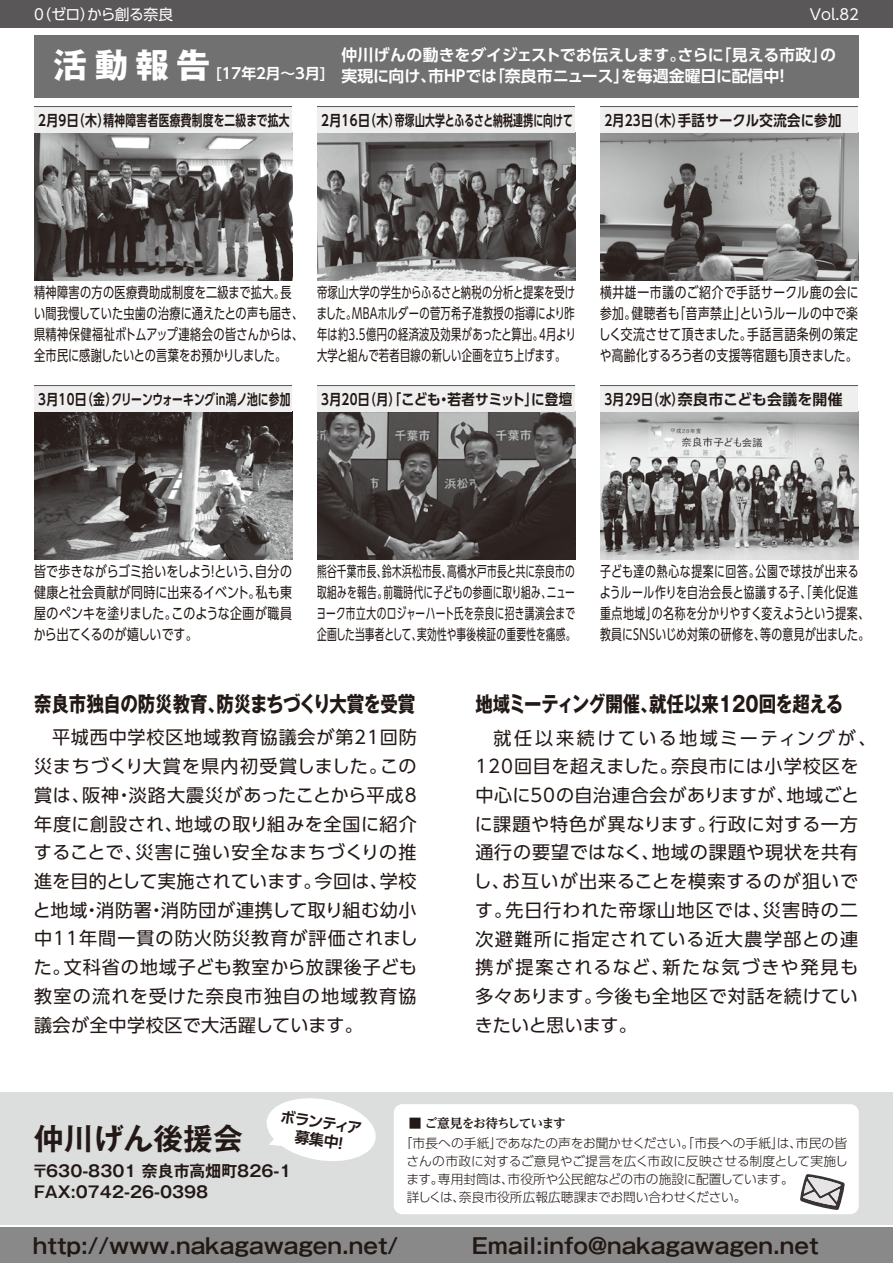
<style>
.page{position:relative;width:893px;height:1263px;background:#fff}
.page>*{position:absolute;margin:0;border:0;box-sizing:border-box;transform-origin:0 0}
.t1{font:700 34.05px "Gothic MB101 Pro";color:#fff}
.t2{font:700 29.85px "Gothic MB101 Pro De";color:#221815}
.t3{font:700 21.3px "Gothic MB101 Pro De";color:#221815}
.t4{font:700 21.3px "Gothic MB101 Pro";letter-spacing:-.005em;color:#221815;scale:.82 1}
.t5{font:18.15px/28.7px "UD Shin Go Pro";letter-spacing:.05em;color:#221815;text-align:justify}
.t6{font:700 15.9px/21px "UD Shin Go Pro De";letter-spacing:-.01em;color:#fff}
.t7{font:700 15.9px/21px "Gothic MB101 Pro De";color:#221815}
.t8{font:700 14.85px "UD Shin Go Pro De";letter-spacing:.02em;color:#221815;scale:.8 1}
.t9{font:14.85px/21px "UD Shin Go Pro";letter-spacing:.03em;color:#221815;text-align:justify;scale:.65 1}
.t10{font:14.85px/21px "UD Shin Go Pro";letter-spacing:.03em;color:#221815;text-align:justify;scale:.69 1}
.t11{font:14.85px/21px "UD Shin Go Pro";letter-spacing:.03em;color:#221815;scale:.73 1}
.t12{font:14.85px/21px "UD Shin Go Pro";letter-spacing:.03em;color:#221815;scale:.75 1}
.t13{font:14.85px/21px "UD Shin Go Pro";letter-spacing:.03em;color:#221815;text-align:justify;scale:.79 1}
.t14{font:14.85px/21px "UD Shin Go Pro";letter-spacing:.03em;color:#221815;text-align:justify;scale:.8 1}
.t15{font:14.85px "UD Shin Go Pro";letter-spacing:-.02em;color:#fff}
.t16{font:700 14.85px "UD Shin Go Pro De";color:#fff}
.t17{font:700 14.85px/18px "UD Shin Go Pro De";letter-spacing:.02em;color:#221815;text-align:center}
.t18{font:300 12.75px/18px "UD Shin Go Pro";letter-spacing:-.005em;color:#221815}
.t19{font:700 12.75px "UD Reimin Pro";letter-spacing:-.08em;color:#221815}
</style>
<div class="page">
<img style="left:34px;top:133px;width:258px;height:147px">
<img style="left:600px;top:133px;width:258px;height:147px">
<img style="left:600px;top:412px;width:258px;height:147px">
<img style="left:317px;top:412px;width:258px;height:147px">
<img style="left:34px;top:412px;width:258px;height:147px">
<img style="left:317px;top:133px;width:258px;height:147px">
<div style="left:34px;top:35px;width:825px;height:63px;background:#727171"></div>
<div style="left:0;top:0;width:893px;height:27px;background:#595757"></div>
<div style="left:0;top:1227px;width:893px;height:36px;background:#898989"></div>
<div style="left:34px;top:107px;width:258px;height:26px;background:#efefef"></div>
<hr style="left:34px;top:106px;width:258px;height:1px;background:#595757">
<div style="left:317px;top:107px;width:258px;height:26px;background:#efefef"></div>
<hr style="left:317px;top:106px;width:258px;height:1px;background:#595757">
<div style="left:600px;top:107px;width:258px;height:26px;background:#efefef"></div>
<hr style="left:600px;top:106px;width:258px;height:1px;background:#595757">
<div style="left:34px;top:386px;width:258px;height:26px;background:#efefef"></div>
<hr style="left:34px;top:385px;width:258px;height:1px;background:#595757">
<div style="left:317px;top:386px;width:258px;height:26px;background:#efefef"></div>
<hr style="left:317px;top:385px;width:258px;height:1px;background:#595757">
<div style="left:600px;top:386px;width:258px;height:26px;background:#efefef"></div>
<hr style="left:600px;top:385px;width:258px;height:1px;background:#595757">
<div style="left:0;top:1092px;width:893px;height:132px;background:#dcdddd"></div>
<div style="left:394px;top:1104px;width:465px;height:110px;background:#fff;border-radius:9px"></div>
<svg style="left:800px;top:1174px;width:45px;height:36px"></svg>
<svg style="left:266px;top:1098px;width:110px;height:63px"></svg>
<p class="t15" style="left:34px;top:3px;width:141px">0（ゼロ）から創る奈良</p>
<h1 class="t1" style="left:54px;top:37px;width:158px">活動報告</h1>
<p class="t16" style="left:216px;top:61px;width:111px">[17年2月～3月]</p>
<p class="t15" style="left:810px;top:3px;width:51px">Vol.82</p>
<p class="t6" style="left:341px;top:44px;width:496px">仲川げんの動きをダイジェストでお伝えします。さらに「見える市政」の実現に向け、市HPでは「奈良市ニュース」を毎週金曜日に配信中！</p>
<p class="t8" style="left:38px;top:108px;width:316px">2月9日（木）精神障害者医療費制度を二級まで拡大</p>
<p class="t8" style="left:321px;top:108px;width:316px">2月16日（木）帝塚山大学とふるさと納税連携に向けて</p>
<p class="t8" style="left:604px;top:108px;width:298px">2月23日（木）手話サークル交流会に参加</p>
<p class="t12" style="left:34px;top:281px;width:361px">精神障害の方の医療費助成制度を二級まで拡大。長い間我慢していた虫歯の治療に通えたとの声も届き、県精神保健福祉ボトムアップ連絡会の皆さんからは、全市民に感謝したいとの言葉をお預かりしました。</p>
<p class="t8" style="left:38px;top:387px;width:317px">3月10日（金）クリーンウォーキングin鴻ノ池に参加</p>
<p class="t10" style="left:317px;top:281px;width:377px">帝塚山大学の学生からふるさと納税の分析と提案を受けました。MBAホルダーの菅万希子准教授の指導により昨年は約3.5億円の経済波及効果があったと算出。4月より大学と組んで若者目線の新しい企画を立ち上げます。</p>
<p class="t8" style="left:321px;top:387px;width:315px">3月20日（月）「こども・若者サミット」に登壇</p>
<p class="t13" style="left:599px;top:281px;width:330px">横井雄一市議のご紹介で手話サークル鹿の会に参加。健聴者も「音声禁止」というルールの中で楽しく交流させて頂きました。手話言語条例の策定や高齢化するろう者の支援等宿題も頂きました。</p>
<p class="t8" style="left:604px;top:387px;width:299px">3月29日（水）奈良市こども会議を開催</p>
<p class="t14" style="left:34px;top:560px;width:324px">皆で歩きながらゴミ拾いをしよう！という、自分の健康と社会貢献が同時に出来るイベント。私も東屋のペンキを塗りました。このような企画が職員から出てくるのが嬉しいです。</p>
<p class="t9" style="left:316px;top:560px;width:400px">熊谷千葉市長、鈴木浜松市長、高橋水戸市長と共に奈良市の取組みを報告。前職時代に子どもの参画に取り組み、ニューヨーク市立大のロジャーハート氏を奈良に招き講演会まで企画した当事者として、実効性や事後検証の重要性を痛感。</p>
<p class="t11" style="left:600px;top:560px;width:371px">子ども達の熱心な提案に回答。公園で球技が出来るようルール作りを自治会長と協議する子、「美化促進重点地域」の名称を分かりやすく変えようという提案、教員にSNSいじめ対策の研修を、等の意見が出ました。</p>
<p class="t4" style="left:34px;top:686px;width:467px">奈良市独自の防災教育、防災まちづくり大賞を受賞</p>
<p class="t4" style="left:475px;top:686px;width:450px">地域ミーティング開催、就任以来120回を超える</p>
<p class="t5" style="left:33px;top:723px;width:386px;text-indent:19px">平城西中学校区地域教育協議会が第21回防災まちづくり大賞を県内初受賞しました。この賞は、阪神・淡路大震災があったことから平成8年度に創設され、地域の取り組みを全国に紹介することで、災害に強い安全なまちづくりの推進を目的として実施されています。今回は、学校と地域・消防署・消防団が連携して取り組む幼小中11年間一貫の防火防災教育が評価されました。文科省の地域子ども教室から放課後子ども教室の流れを受けた奈良市独自の地域教育協議会が全中学校区で大活躍しています。</p>
<p class="t5" style="left:474px;top:723px;width:405px;text-align:left;text-indent:20px">就任以来続けている地域ミーティングが、<br>120回目を超えました。奈良市には小学校区を中心に50の自治連合会がありますが、地域ごとに課題や特色が異なります。行政に対する一方通行の要望ではなく、地域の課題や現状を共有し、お互いが出来ることを模索するのが狙いです。先日行われた帝塚山地区では、災害時の二次避難所に指定されている近大農学部との連携が提案されるなど、新たな気づきや発見も多々あります。今後も全地区で対話を続けていきたいと思います。</p>
<h2 class="t2" style="left:34px;top:1114px;width:210px">仲川げん後援会</h2>
<p class="t17" style="left:282px;top:1107px;width:84px;rotate:8deg">ボランティア募集中！</p>
<p class="t7" style="left:32px;top:1158px;width:261px">〒630-8301 奈良市高畑町826-1<br>FAX:0742-26-0398</p>
<p class="t19" style="left:409px;top:1112px;width:159px">■ ご意見をお待ちしています</p>
<p class="t18" style="left:406px;top:1133px;width:443px;text-indent:-7px">「市長への手紙」であなたの声をお聞かせください。「市長への手紙」は、市民の皆さんの市政に対するご意見やご提言を広く市政に反映させる制度として実施します。専用封筒は、市役所や公民館などの市の施設に配置しています。<br>詳しくは、奈良市役所広報広聴課までお問い合わせください。</p>
<p class="t3" style="left:33px;top:1228px;width:367px">http://www.nakagawagen.net/</p>
<p class="t3" style="left:472px;top:1228px;width:348px">Email:info@nakagawagen.net</p>
</div>
